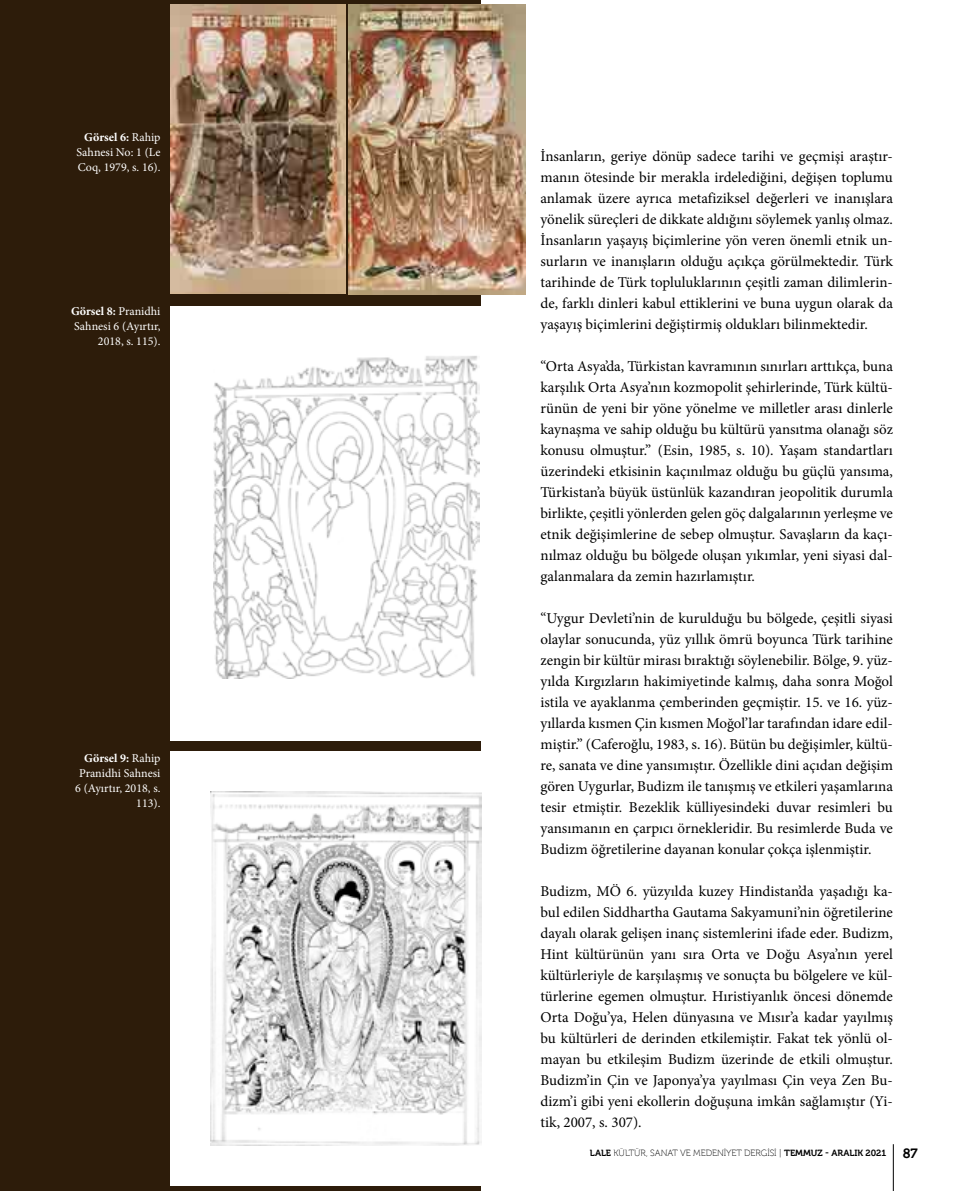
<style>
.page{position:relative;width:978px;height:1191px;background:#fff}
.page>*{position:absolute;margin:0;border:0;box-sizing:border-box;transform-origin:0 0}
.t1{font:15px/21px "Minion Pro";color:#000;text-align:justify}
.t2{font:12px/15px "Minion Pro";color:#fff;text-align:right}
.t3{font:9px "Museo 100 EP";color:#000}
.s1{font-weight:700}
.s2{font-family:"Museo 700 EP"}
.s3{font-family:"Museo 700 EP";font-size:13.5px}
</style>
<div class="page">
<hr style="left:893px;top:1144px;width:1px;height:47px;background:#000">
<div style="left:0;top:0;width:480px;height:1191px;background:#2d1c0a"></div>
<img style="left:349px;top:4px;width:177px;height:290px">
<img style="left:170px;top:4px;width:175px;height:290px">
<div style="left:170px;top:305px;width:353px;height:435px;background:#fff"></div>
<img style="left:214px;top:356px;width:265px;height:322px">
<div style="left:170px;top:750px;width:352px;height:435px;background:#fff"></div>
<img style="left:211px;top:791px;width:270px;height:354px">
<p class="t2" style="left:77px;top:129px;width:85px;text-align:justify;text-indent:8px"><span class="s1">Görsel 6:</span> Rahip Sahnesi No: 1 (Le Coq, 1979, s. 16).</p>
<p class="t2" style="left:71px;top:304px;width:91px"><span class="s1">Görsel 8:</span> Pranidhi<br>Sahnesi 6 (Ayırtır,<br>2018, s. 115).</p>
<p class="t2" style="left:75px;top:750px;width:87px"><span class="s1">Görsel 9:</span> Rahip<br>Pranidhi Sahnesi<br>6 (Ayırtır, 2018, s.<br>113).</p>
<p class="t1" style="left:540px;top:145px;width:354px">İnsanların, geriye dönüp sadece tarihi ve geçmişi araştır&shy;manın ötesinde bir merakla irdelediğini, değişen toplumu anlamak üzere ayrıca metafiziksel değerleri ve inanışlara yönelik süreçleri de dikkate aldığını söylemek yanlış olmaz.<br>İnsanların yaşayış biçimlerine yön veren önemli etnik un&shy;surların ve inanışların olduğu açıkça görülmektedir. Türk tarihinde de Türk topluluklarının çeşitli zaman dilimlerin&shy;de, farklı dinleri kabul ettiklerini ve buna uygun olarak da yaşayış biçimlerini değiştirmiş oldukları bilinmektedir.</p>
<p class="t1" style="left:540px;top:355px;width:354px">“Orta Asya’da, Türkistan kavramının sınırları arttıkça, buna karşılık Orta Asya’nın kozmopolit şehirlerinde, Türk kültü&shy;rünün de yeni bir yöne yönelme ve milletler arası dinlerle kaynaşma ve sahip olduğu bu kültürü yansıtma olanağı söz konusu olmuştur.” (Esin, 1985, s. 10). Yaşam standartları üzerindeki etkisinin kaçınılmaz olduğu bu güçlü yansıma, Türkistan’a büyük üstünlük kazandıran jeopolitik durumla birlikte, çeşitli yönlerden gelen göç dalgalarının yerleşme ve etnik değişimlerine de sebep olmuştur. Savaşların da kaçı&shy;nılmaz olduğu bu bölgede oluşan yıkımlar, yeni siyasi dal&shy;galanmalara da zemin hazırlamıştır.</p>
<p class="t1" style="left:540px;top:607px;width:354px">“Uygur Devleti’nin de kurulduğu bu bölgede, çeşitli siyasi olaylar sonucunda, yüz yıllık ömrü boyunca Türk tarihine zengin bir kültür mirası bıraktığı söylenebilir. Bölge, 9. yüz&shy;yılda Kırgızların hakimiyetinde kalmış, daha sonra Moğol istila ve ayaklanma çemberinden geçmiştir. 15. ve 16. yüz&shy;yıllarda kısmen Çin kısmen Moğol’lar tarafından idare edil&shy;miştir.” (Caferoğlu, 1983, s. 16). Bütün bu değişimler, kültü&shy;re, sanata ve dine yansımıştır. Özellikle dini açıdan değişim gören Uygurlar, Budizm ile tanışmış ve etkileri yaşamlarına tesir etmiştir. Bezeklik külliyesindeki duvar resimleri bu yansımanın en çarpıcı örnekleridir. Bu resimlerde Buda ve Budizm öğretilerine dayanan konular çokça işlenmiştir.</p>
<p class="t1" style="left:540px;top:880px;width:354px">Budizm, MÖ 6. yüzyılda kuzey Hindistan’da yaşadığı ka&shy;bul edilen Siddhartha Gautama Sakyamuni’nin öğretilerine dayalı olarak gelişen inanç sistemlerini ifade eder. Budizm, Hint kültürünün yanı sıra Orta ve Doğu Asya’nın yerel kültürleriyle de karşılaşmış ve sonuçta bu bölgelere ve kül&shy;türlerine egemen olmuştur. Hıristiyanlık öncesi dönemde Orta Doğu’ya, Helen dünyasına ve Mısır’a kadar yayılmış bu kültürleri de derinden etkilemiştir. Fakat tek yönlü ol&shy;mayan bu etkileşim Budizm üzerinde de etkili olmuştur.<br>Budizm’in Çin ve Japonya’ya yayılması Çin veya Zen Bu&shy;dizm’i gibi yeni ekollerin doğuşuna imkân sağlamıştır (Yi&shy;tik, 2007, s. 307).</p>
<p class="t3" style="left:590px;top:1148px;width:329px"><span class="s2">LALE</span> KÜLTÜR, SANAT VE MEDENİYET DERGİSİ | <span class="s2">TEMMUZ - ARALIK 2021</span> <span class="s3">87</span></p>
</div>
